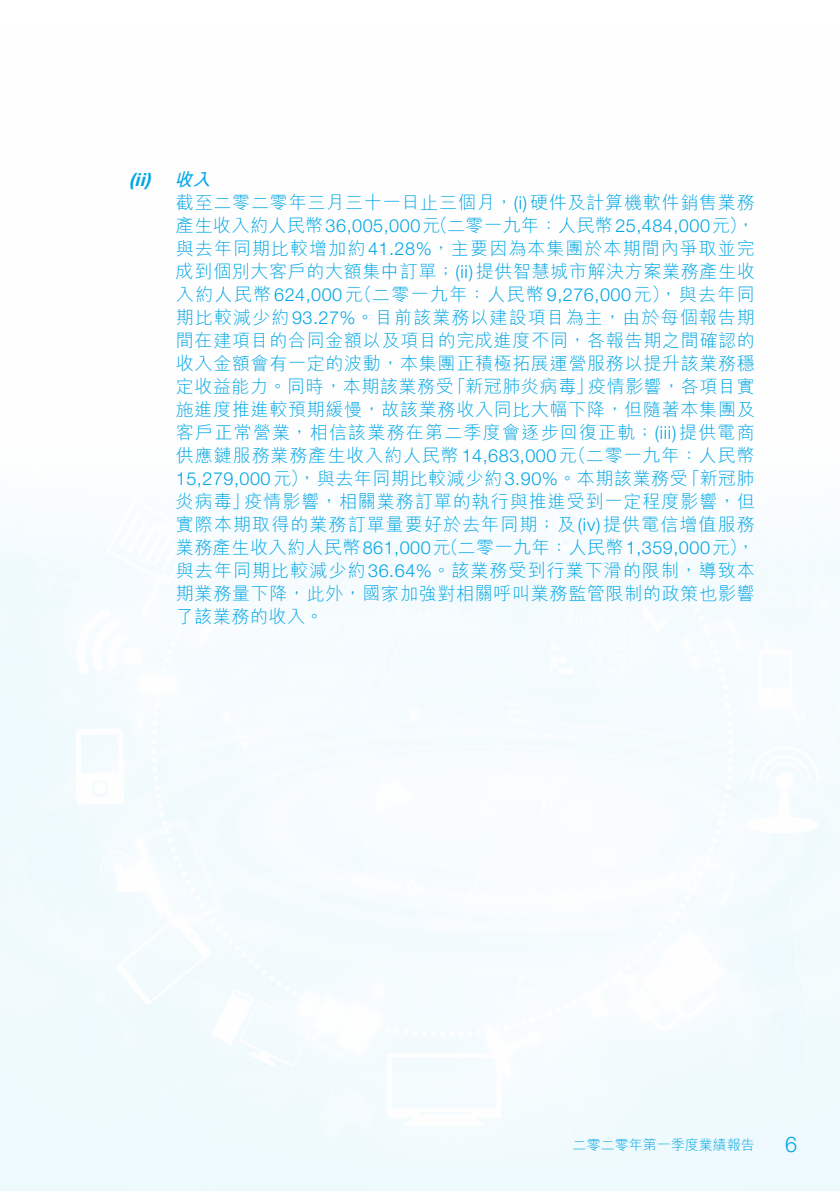
<style>
.page{position:relative;width:840px;height:1191px;background:#fff}
.page>*{position:absolute;margin:0;border:0;box-sizing:border-box;transform-origin:0 0}
.t1{font:300 21.6px "Helvetica Neue LT Std";color:#00a6e4}
.t2{font:300 18px/23px "M Hei HK";letter-spacing:.04em;color:#00a6e4}
.t3{font:300 18px "M Hei HK";letter-spacing:.065em;color:#00a6e4}
.t4{font:italic 700 18px "Helvetica Neue LT Std";color:#00a6e4}
.t5{font:italic 700 18px "M Hei HK";color:#00a6e4}
.t6{font:300 14px "M Hei HK";color:#00a6e4}
.s1{font-family:"Helvetica Neue LT Std"}
</style>
<div class="page">
<p class="t4" style="left:129px;top:169px;width:23px">( )</p>
<p class="t4" style="left:134px;top:169px;width:17px">ii</p>
<p class="t5" style="left:174px;top:166px;width:44px">收入</p>
<p class="t2" style="left:176px;top:190px;width:580px;text-align:right">截至二零二零年三月三十一日止三個月， <span class="s1">)i(</span> 硬件及計算機軟件銷售業務產生收入約人民幣<span class="s1">36,005,000</span> （元二零一九年：人民幣<span class="s1">25,484,000</span>元，(與去年同期比較增加約<span class="s1">41.28%</span>，主要因為本集團於本期間內爭取並完成到個別大客戶的大額集中訂單；<span class="s1">( )i i</span> 提供智慧城市解決方案業務產生收入約人民幣<span class="s1">624,000</span> （元二零一九年：人民幣<span class="s1">9,276,000</span>元，）與去年同期比較減少約<span class="s1">93.27%</span>。目前該業務以建設項目為主，由於每個報告期間在建項目的合同金額以及項目的完成進度不同，各報告期之間確認的收入金額會有一定的波動，本集團正積極拓展運營服務以提升該業務穩疫情影響，各項目實</p>
<p class="t2" style="left:448px;top:374px;width:147px">「新冠肺炎病毒」</p>
<p class="t2" style="left:176px;top:374px;width:279px">定收益能力。同時，本期該業務受</p>
<p class="t2" style="left:176px;top:397px;width:580px">施進度推進較預期緩慢，故該業務收入同比大幅下降，但隨著本集團及</p>
<p class="t3" style="left:176px;top:420px;width:580px">客戶正常營業，相信該業務在第二季度會逐步回復正軌；<span class="s1">(iii)</span>提供電商</p>
<p class="t2" style="left:176px;top:443px;width:580px">供應鏈服務業務產生收入約人民幣<span class="s1">14,683,000</span> （元二零一九年：人民幣</p>
<p class="t2" style="left:682px;top:466px;width:74px">「新冠肺</p>
<p class="t2" style="left:244px;top:466px;width:511px;text-indent:-69px"><span class="s1">15,279,000</span>元，）與去年同期比較減少約<span class="s1">3.90%</span>。本期該業務受<br>疫情影響，相關業務訂單的執行與推進受到一定程度影響，但</p>
<p class="t2" style="left:176px;top:489px;width:580px">炎病毒」<br>實際本期取得的業務訂單量要好於去年同期；及 <span class="s1">i v( )</span>提供電信增值服務業務產生收入約人民幣<span class="s1">861,000</span> （元二零一九年：人民幣<span class="s1">1,359,000</span>元，(與去年同期比較減少約<span class="s1">36.64%</span>。該業務受到行業下滑的限制，導致本期業務量下降，此外，國家加強對相關呼叫業務監管限制的政策也影響了該業務的收入。</p>
<p class="t6" style="left:572px;top:1134px;width:183px">二零二零年第一季度業績報告</p>
<p class="t1" style="left:784px;top:1131px;width:14px">6</p>
</div>
